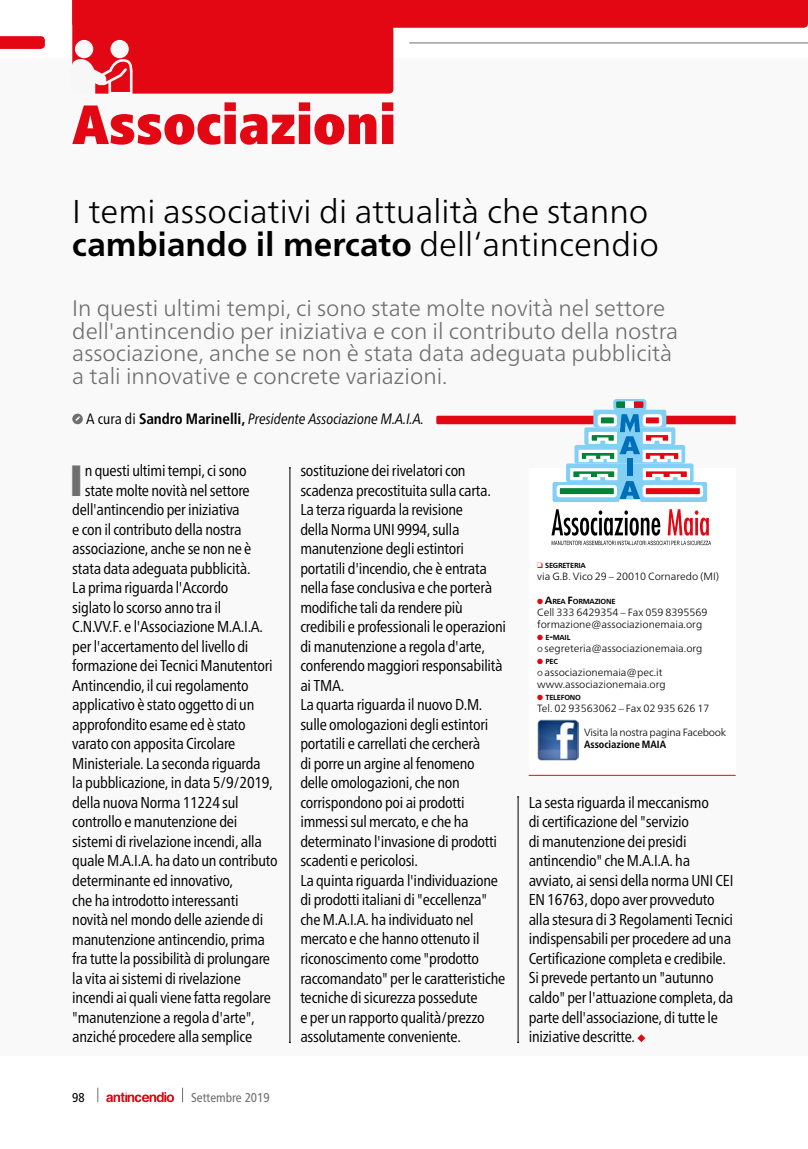
<style>
.page{position:relative;width:808px;height:1149px;background:#fff}
.page>*{position:absolute;margin:0;border:0;box-sizing:border-box;transform-origin:0 0}
.t1{font:900 condensed 43.65px "Frutiger Neue LT Pro";color:#706f6f}
.t2{font:300 33px/33px "Frutiger Neue LT Pro";color:#000}
.t3{font:300 22.5px/22.5px "Frutiger Neue LT Pro";color:#706f6f}
.t4{font:condensed 15.75px/19.5px "Frutiger Neue LT Pro";letter-spacing:-.015em;color:#000}
.t5{font:italic condensed 15px "Frutiger Neue LT Pro";color:#000}
.t6{font:condensed 12.75px "Frutiger Neue LT Pro";color:#706f6f}
.t7{font:condensed 12.75px "Frutiger Neue LT Pro";color:#000}
.t8{font:300 10.5px/12px "Frutiger Neue LT Pro";color:#000}
.t9{font:300 10.5px "Frutiger Neue LT Pro";letter-spacing:-.02em;color:#000}
.t10{font:700 condensed 10.5px "Frutiger Neue LT Pro";color:#000}
.t11{font:700 7.35px "Frutiger Neue LT Pro";letter-spacing:-.03em;color:#000}
.s1{font-weight:700}
.s2{font-style:normal}
.s3{font-weight:700;font-style:normal}
.s4{color:#e30613}
.s5{font-size:10.5px}
</style>
<div class="page">
<svg style="left:98px;top:1087px;width:1px;height:14px"></svg>
<svg style="left:182px;top:1087px;width:1px;height:14px"></svg>
<svg style="left:106px;top:1092px;width:68px;height:9px"></svg>
<div style="left:0;top:58px;width:808px;height:997px;background:#f9f9f9"></div>
<svg style="left:0;top:36px;width:45px;height:13px"></svg>
<svg style="left:72px;top:102px;width:321px;height:43px"></svg>
<svg style="left:72px;top:0;width:736px;height:94px"></svg>
<svg style="left:637px;top:1034px;width:8px;height:7px"></svg>
<svg style="left:72px;top:413px;width:11px;height:11px"></svg>
<hr style="left:290px;top:467px;width:1px;height:575px;background:#000">
<hr style="left:518px;top:796px;width:1px;height:246px;background:#000">
<div style="left:529px;top:468px;width:207px;height:307px;background:#fff"></div>
<svg style="left:551px;top:509px;width:160px;height:36px"></svg>
<div style="left:593px;top:409px;width:73px;height:18px;background:#83d0f5;border-radius:2px"></div>
<div style="left:613px;top:399px;width:33px;height:11px;border:3px solid #83d0f5;border-radius:2px"></div>
<svg style="left:436px;top:414px;width:300px;height:88px"></svg>
<div style="left:627px;top:458px;width:5px;height:18px;background:#006fb9"></div>
<svg style="left:616px;top:401px;width:9px;height:7px"></svg>
<div style="left:625px;top:401px;width:9px;height:7px;background:#fff"></div>
<svg style="left:634px;top:401px;width:9px;height:7px"></svg>
<svg style="left:537px;top:646px;width:6px;height:5px"></svg>
<svg style="left:537px;top:670px;width:6px;height:5px"></svg>
<img style="left:538px;top:719px;width:40px;height:41px">
<hr style="left:529px;top:774px;width:207px;height:1px;background:#e30613">
<h2 class="t2" style="left:72px;top:195px;width:588px">I temi associativi di attualità che stanno <span class="s1">cambiando il mercato</span> dell‘antincendio</h2>
<h3 class="t3" style="left:72px;top:297px;width:607px">In questi ultimi tempi, ci sono state molte novità nel settore dell'antincendio per iniziativa e con il contributo della nostra associazione, anche se non è stata data adeguata pubblicità a tali innovative e concrete variazioni.</h3>
<p class="t5" style="left:86px;top:410px;width:339px"><span class="s2">A cura di</span> <span class="s3">Sandro Marinelli,</span> Presidente Associazione M.A.I.A.</p>
<h1 class="t1" style="left:70px;top:454px;width:15px">I</h1>
<p class="t4" style="left:85px;top:460px;width:163px">n questi ultimi tempi, ci sono</p>
<p class="t4" style="left:85px;top:480px;width:166px">state molte novità nel settore</p>
<p class="t4" style="left:72px;top:499px;width:169px">dell'antincendio per iniziativa</p>
<p class="t4" style="left:72px;top:519px;width:171px">e con il contributo della nostra</p>
<p class="t4" style="left:72px;top:538px;width:181px">associazione, anche se non ne è</p>
<p class="t4" style="left:72px;top:558px;width:180px">stata data adeguata pubblicità.</p>
<p class="t4" style="left:72px;top:577px;width:158px">La prima riguarda l'Accordo</p>
<p class="t4" style="left:72px;top:597px;width:150px">siglato lo scorso anno tra il</p>
<p class="t4" style="left:72px;top:616px;width:192px">C.N.VV.F. e l'Associazione M.A.I.A.</p>
<p class="t4" style="left:72px;top:636px;width:178px">per l'accertamento del livello di</p>
<p class="t4" style="left:72px;top:655px;width:202px">formazione dei Tecnici Manutentori</p>
<p class="t4" style="left:72px;top:675px;width:178px">Antincendio, il cui regolamento</p>
<p class="t4" style="left:72px;top:694px;width:183px">applicativo è stato oggetto di un</p>
<p class="t4" style="left:72px;top:714px;width:175px">approfondito esame ed è stato</p>
<p class="t4" style="left:72px;top:733px;width:165px">varato con apposita Circolare</p>
<p class="t4" style="left:72px;top:753px;width:190px">Ministeriale. La seconda riguarda</p>
<p class="t4" style="left:72px;top:772px;width:202px">la pubblicazione, in data 5/9/2019,</p>
<p class="t4" style="left:72px;top:792px;width:168px">della nuova Norma 11224 sul</p>
<p class="t4" style="left:72px;top:811px;width:167px">controllo e manutenzione dei</p>
<p class="t4" style="left:72px;top:831px;width:191px">sistemi di rivelazione incendi, alla</p>
<p class="t4" style="left:72px;top:850px;width:207px">quale M.A.I.A. ha dato un contributo</p>
<p class="t4" style="left:72px;top:870px;width:162px">determinante ed innovativo,</p>
<p class="t4" style="left:72px;top:889px;width:168px">che ha introdotto interessanti</p>
<p class="t4" style="left:72px;top:909px;width:193px">novità nel mondo delle aziende di</p>
<p class="t4" style="left:72px;top:928px;width:194px">manutenzione antincendio, prima</p>
<p class="t4" style="left:72px;top:948px;width:199px">fra tutte la possibilità di prolungare</p>
<p class="t4" style="left:72px;top:967px;width:170px">la vita ai sistemi di rivelazione</p>
<p class="t4" style="left:72px;top:987px;width:200px">incendi ai quali viene fatta regolare</p>
<p class="t4" style="left:72px;top:1006px;width:184px">"manutenzione a regola d'arte",</p>
<p class="t4" style="left:72px;top:1026px;width:181px">anziché procedere alla semplice</p>
<p class="t7" style="left:72px;top:1089px;width:14px">98</p>
<p class="t6" style="left:191px;top:1089px;width:80px">Settembre 2019</p>
<p class="t4" style="left:300px;top:460px;width:207px">sostituzione dei rivelatori con scadenza precostituita sulla carta.<br>La terza riguarda la revisione<br>della Norma UNI 9994, sulla manutenzione degli estintori portatili d'incendio, che è entrata nella fase conclusiva e che porterà modifiche tali da rendere più credibili e professionali le operazioni di manutenzione a regola d'arte, conferendo maggiori responsabilità ai TMA.<br>La quarta riguarda il nuovo D.M. sulle omologazioni degli estintori portatili e carrellati che cercherà<br>di porre un argine al fenomeno delle omologazioni, che non corrispondono poi ai prodotti immessi sul mercato, e che ha determinato l'invasione di prodotti scadenti e pericolosi.<br>La quinta riguarda l'individuazione di prodotti italiani di "eccellenza" che M.A.I.A. ha individuato nel mercato e che hanno ottenuto il riconoscimento come "prodotto raccomandato" per le caratteristiche tecniche di sicurezza possedute<br>e per un rapporto qualità/prezzo assolutamente conveniente.</p>
<p class="t11" style="left:545px;top:561px;width:42px">SEGRETERIA</p>
<p class="t8" style="left:537px;top:570px;width:184px">via G.B. Vico 29 – 20010 Cornaredo (MI)</p>
<p class="t11" style="left:537px;top:597px;width:80px"><span class="s4">●</span> <span class="s5">A</span>REA <span class="s5">F</span>ORMAZIONE</p>
<p class="t8" style="left:537px;top:606px;width:172px">Cell 333 6429354 – Fax 059 8395569 formazione@associazionemaia.org</p>
<p class="t11" style="left:537px;top:633px;width:35px"><span class="s4">●</span> E<span class="s5">-</span>MAIL</p>
<p class="t8" style="left:545px;top:642px;width:159px">segreteria@associazionemaia.org</p>
<p class="t11" style="left:537px;top:657px;width:22px"><span class="s4">●</span> PEC</p>
<p class="t8" style="left:537px;top:666px;width:130px;text-align:center">associazionemaia@pec.it www.associazionemaia.org</p>
<p class="t11" style="left:537px;top:693px;width:45px"><span class="s4">●</span> TELEFONO</p>
<p class="t8" style="left:537px;top:702px;width:174px">Tel. 02 93563062 – Fax 02 935 626 17</p>
<p class="t9" style="left:584px;top:725px;width:144px">Visita la nostra pagina Facebook</p>
<p class="t10" style="left:584px;top:738px;width:84px">Associazione MAIA</p>
<p class="t4" style="left:529px;top:792px;width:206px">La sesta riguarda il meccanismo<br>di certificazione del "servizio<br>di manutenzione dei presidi antincendio" che M.A.I.A. ha avviato, ai sensi della norma UNI CEI EN 16763, dopo aver provveduto alla stesura di 3 Regolamenti Tecnici indispensabili per procedere ad una Certificazione completa e credibile.<br>Si prevede pertanto un "autunno caldo" per l'attuazione completa, da parte dell'associazione, di tutte le iniziative descritte.</p>
</div>
